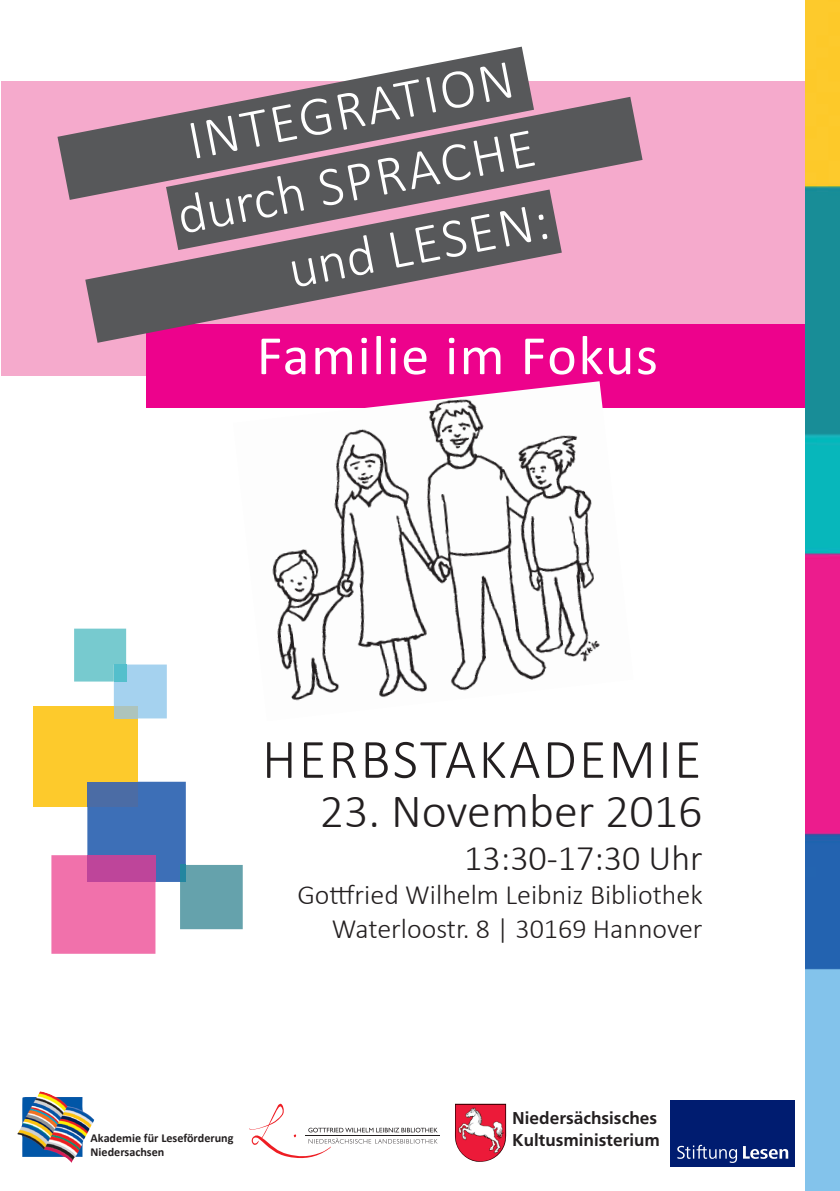
<style>
.page{position:relative;width:840px;height:1191px;background:#fff}
.page>*{position:absolute;margin:0;border:0;box-sizing:border-box;transform-origin:0 0}
.t1{font:300 56px/72.8px "Calibri";color:#fff;text-align:right}
.t2{font:56px "Calibri";letter-spacing:.03em;color:#fff}
.t3{font:300 56px "Calibri";letter-spacing:.04em;color:#231f20}
.t4{font:300 48px "Calibri";color:#231f20}
.t5{font:300 36px "Calibri";color:#231f20}
.t6{font:300 28px/33.6px "Calibri";color:#231f20;text-align:right}
.t7{font:500 18px "Frutiger";color:#231f20}
.t8{font:700 12.2px "Calibri";color:#231f20}
</style>
<div class="page">
<div style="left:1px;top:81px;width:807px;height:294px;background:#f5aacc"></div>
<div style="left:146px;top:324px;width:662px;height:84px;background:#ed028c"></div>
<svg style="left:57px;top:47px;width:475px;height:153px"></svg>
<svg style="left:166px;top:97px;width:476px;height:153px;fill:#57585a"></svg>
<svg style="left:85px;top:189px;width:476px;height:154px;fill:#57585a"></svg>
<img style="left:805px;top:0;width:34px;height:1190px">
<img style="left:272px;top:381px;width:331px;height:320px">
<div style="left:670px;top:1100px;width:124px;height:67px;background:#001c70"></div>
<svg style="left:677px;top:1144px;width:110px;height:19px"></svg>
<img style="left:455px;top:1103px;width:51px;height:58px">
<img style="left:17px;top:1091px;width:77px;height:71px">
<svg style="left:249px;top:1103px;width:188px;height:56px"></svg>
<hr style="left:305px;top:1135px;width:134px;height:1px;background:#231f20">
<div style="left:33px;top:706px;width:105px;height:100px;background:#fdca2c"></div>
<svg style="left:51px;top:781px;width:191px;height:172px"></svg>
<div style="left:180px;top:865px;width:6px;height:17px;background:#2386a0"></div>
<svg style="left:74px;top:628px;width:93px;height:90px"></svg>
<div style="left:114px;top:664px;width:12px;height:17px;background:#54bfcc"></div>
<h1 class="t1" style="left:157px;top:109px;width:365px;rotate:-11deg">INTEGRATION durch SPRACHE und LESEN:</h1>
<h1 class="t2" style="left:256px;top:321px;width:402px">Familie im Fokus</h1>
<h1 class="t3" style="left:262px;top:724px;width:440px">HERBSTAKADEMIE</h1>
<h2 class="t4" style="left:319px;top:781px;width:384px">23. November 2016</h2>
<p class="t5" style="left:464px;top:836px;width:240px">13:30-17:30 Uhr</p>
<p class="t6" style="left:297px;top:877px;width:406px">Gottfried Wilhelm Leibniz Bibliothek<br>Waterloostr. 8 | 30169 Hannover</p>
<p class="t7" style="left:512px;top:1107px;width:146px">Niedersächsisches</p>
<p class="t8" style="left:91px;top:1130px;width:144px">Akademie für Leseförderung</p>
<p class="t7" style="left:512px;top:1129px;width:149px">Kultusministerium</p>
<p class="t8" style="left:91px;top:1144px;width:75px">Niedersachsen</p>
</div>
